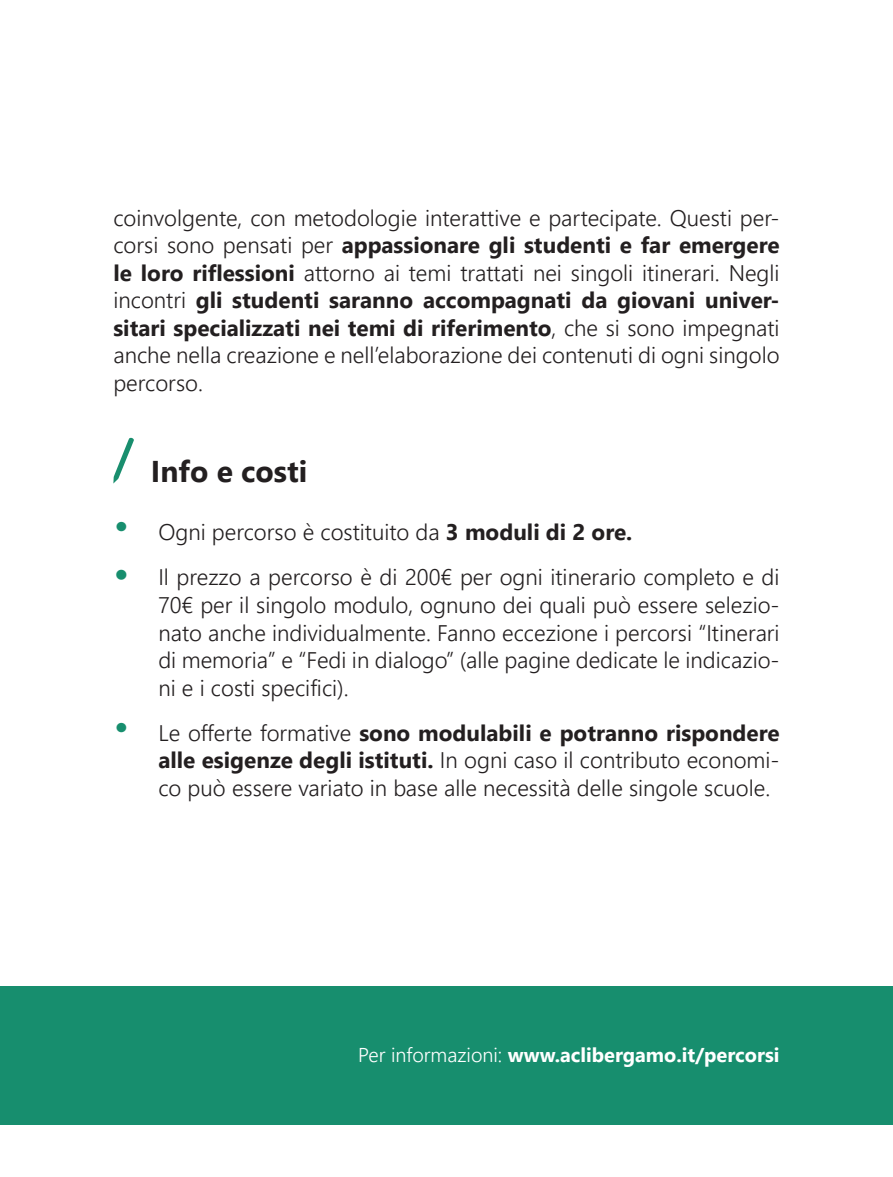
<style>
.page{position:relative;width:893px;height:1177px;background:#fff}
.page>*{position:absolute;margin:0;border:0;box-sizing:border-box;transform-origin:0 0}
.t1{font:700 30px "Nirmala UI";color:#231f20}
.t2{font:300 22.5px/27.5px "Nirmala UI";color:#231f20;text-align:justify}
.t3{font:700 20px "Nirmala UI";color:#fff}
.s1{font-weight:700}
.s2{font-size:40px;color:#178e6e}
.s3{font-weight:700;font-size:37.5px;color:#178e6e}
.s4{font-weight:300}
</style>
<div class="page">
<div style="left:0;top:985px;width:893px;height:139px;background:#178e6e"></div>
<svg style="left:113px;top:437px;width:21px;height:46px"></svg>
<p class="t2" style="left:113px;top:202px;width:668px">coinvolgente, con metodologie interattive e partecipate. Questi per&shy;corsi sono pensati per <span class="s1">appassionare gli studenti e far emergere le loro riflessioni</span> attorno ai temi trattati nei singoli itinerari. Negli incontri <span class="s1">gli studenti saranno accompagnati da giovani univer&shy;sitari specializzati nei temi di riferimento</span>, che si sono impegnati anche nella creazione e nell’elaborazione dei contenuti di ogni singolo percorso.</p>
<h1 class="t1" style="left:151px;top:445px;width:158px">Info e costi</h1>
<p class="t2" style="left:113px;top:517px;width:520px"><span class="s2">•</span> Ogni percorso è costituito da <span class="s1">3 moduli di 2 ore.</span></p>
<p class="t2" style="left:158px;top:562px;width:623px;text-indent:-45px"><span class="s3">•</span> Il prezzo a percorso è di 200€ per ogni itinerario completo e di 70€ per il singolo modulo, ognuno dei quali può essere selezio&shy;nato anche individualmente. Fanno eccezione i percorsi “Itinerari di memoria” e “Fedi in dialogo” (alle pagine dedicate le indicazio&shy;ni e i costi specifici).</p>
<p class="t2" style="left:158px;top:717px;width:623px;text-indent:-45px"><span class="s2">•</span> Le offerte formative <span class="s1">sono modulabili e potranno rispondere alle esigenze degli istituti.</span> In ogni caso il contributo economi&shy;co può essere variato in base alle necessità delle singole scuole.</p>
<p class="t3" style="left:358px;top:1038px;width:423px"><span class="s4">Per informazioni:</span> www.aclibergamo.it/percorsi</p>
</div>
